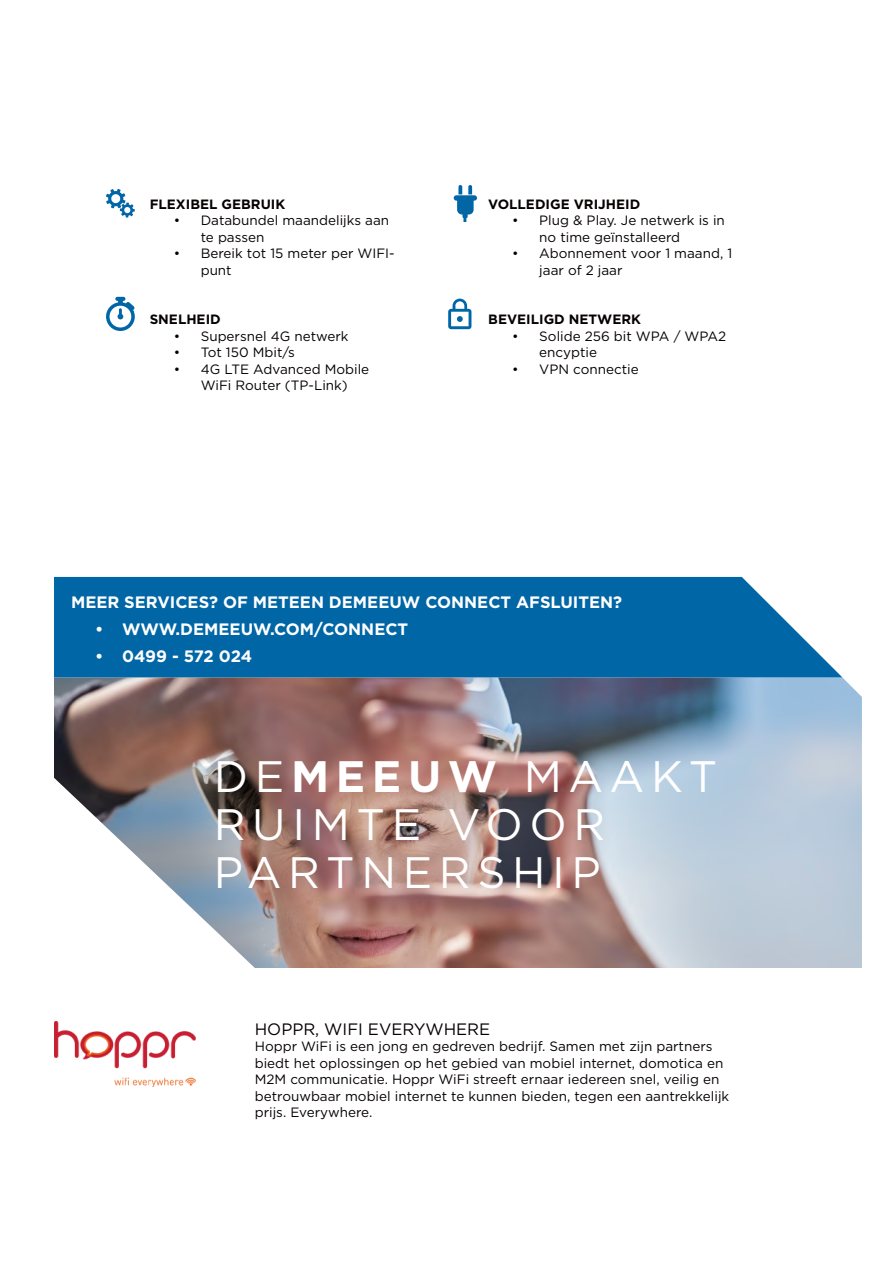
<style>
.page{position:relative;width:893px;height:1263px;background:#fff}
.page>*{position:absolute;margin:0;border:0;box-sizing:border-box;transform-origin:0 0}
.t1{font:43.95px/48px "Gotham";letter-spacing:.15em;color:#fff}
.t2{font:700 16.5px "Gotham HTF";color:#fff}
.t3{font:16.5px "Gotham HTF";color:#060000}
.t4{font:13.5px/16.5px "Gotham HTF";color:#060000}
.t5{font:700 13.5px "Gotham HTF";color:#060000}
.s1{font-weight:700}
</style>
<div class="page">
<img style="left:54px;top:677px;width:808px;height:291px">
<img style="left:54px;top:1021px;width:142px;height:66px">
<div style="left:54px;top:577px;width:788px;height:100px;background:#0066a6"></div>
<svg style="left:448px;top:299px;width:23px;height:30px"></svg>
<svg style="left:454px;top:185px;width:23px;height:36px"></svg>
<svg style="left:106px;top:189px;width:29px;height:29px"></svg>
<svg style="left:106px;top:297px;width:29px;height:34px"></svg>
<p class="t5" style="left:150px;top:196px;width:137px">FLEXIBEL GEBRUIK</p>
<p class="t4" style="left:201px;top:212px;width:190px;text-indent:-27px">• Databundel maandelijks aan te passen</p>
<p class="t4" style="left:201px;top:245px;width:196px;text-indent:-27px">• Bereik tot 15 meter per WIFI&shy;punt</p>
<p class="t5" style="left:150px;top:311px;width:73px">SNELHEID</p>
<p class="t4" style="left:174px;top:327px;width:176px">• Supersnel 4G netwerk</p>
<p class="t4" style="left:174px;top:344px;width:123px">• Tot 150 Mbit/s</p>
<p class="t4" style="left:174px;top:360px;width:197px;text-align:center">• 4G LTE Advanced Mobile<br>WiFi Router (TP-Link)</p>
<p class="t5" style="left:488px;top:196px;width:153px">VOLLEDIGE VRIJHEID</p>
<p class="t4" style="left:539px;top:212px;width:187px;text-indent:-27px">• Plug &amp; Play. Je netwerk is in no time geïnstalleerd</p>
<p class="t4" style="left:539px;top:245px;width:194px;text-indent:-27px">• Abonnement voor 1 maand, 1 jaar of 2 jaar</p>
<p class="t5" style="left:488px;top:311px;width:154px">BEVEILIGD NETWERK</p>
<p class="t4" style="left:539px;top:327px;width:189px;text-indent:-27px">• Solide 256 bit WPA / WPA2 encyptie</p>
<p class="t4" style="left:512px;top:360px;width:128px">• VPN connectie</p>
<p class="t2" style="left:71px;top:593px;width:553px">MEER SERVICES? OF METEEN DEMEEUW CONNECT AFSLUITEN?</p>
<p class="t2" style="left:95px;top:620px;width:315px">• WWW.DEMEEUW.COM/CONNECT</p>
<p class="t2" style="left:95px;top:647px;width:159px">• 0499 - 572 024</p>
<h1 class="t1" style="left:214px;top:752px;width:505px">DE<span class="s1">MEEUW</span> MAAKT<br>RUIMTE VOOR<br>PARTNERSHIP</h1>
<p class="t3" style="left:255px;top:1020px;width:237px">HOPPR, WIFI EVERYWHERE</p>
<p class="t4" style="left:255px;top:1038px;width:476px">Hoppr WiFi is een jong en gedreven bedrijf. Samen met zijn partners biedt het oplossingen op het gebied van mobiel internet, domotica en M2M communicatie. Hoppr WiFi streeft ernaar iedereen snel, veilig en betrouwbaar mobiel internet te kunnen bieden, tegen een aantrekkelijk prijs. Everywhere.</p>
</div>
